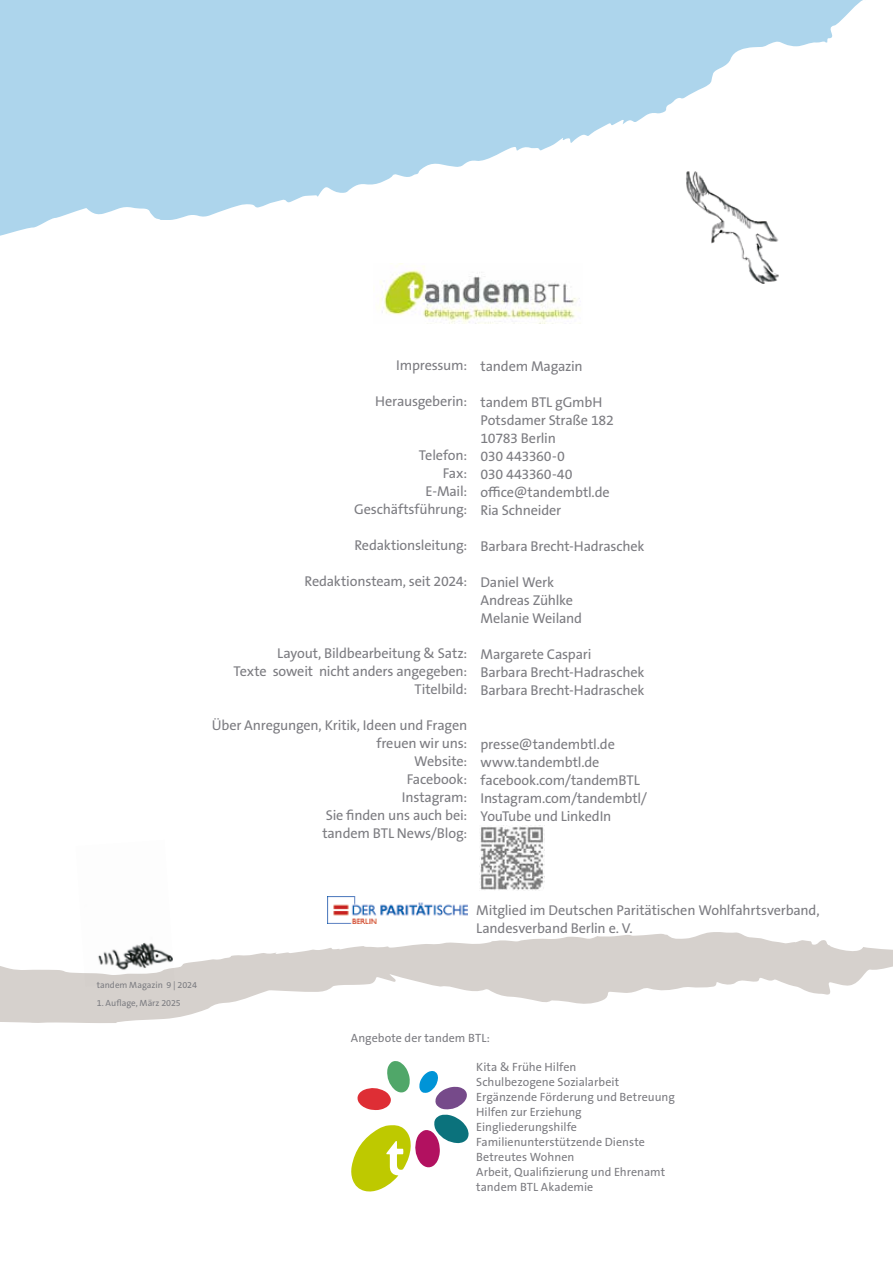
<style>
.page{position:relative;width:893px;height:1263px;background:#fff}
.page>*{position:absolute;margin:0;border:0;box-sizing:border-box;transform-origin:0 0}
.t1{font:14.25px/18px "The Sans B W5 Plain";letter-spacing:-.015em;color:#7c7c81}
.t2{font:12px/15px "The Sans B W5 Plain";letter-spacing:.005em;color:#7c7c81}
.t3{font:9px "The Sans B W5 Plain";letter-spacing:-.005em;color:#7c7c81}
</style>
<div class="page">
<svg style="left:98px;top:913px;width:795px;height:44px"></svg>
<svg style="left:0;top:0;width:863px;height:236px;fill:#add5ec"></svg>
<svg style="left:0;top:957px;width:893px;height:66px;fill:#d6d1cd"></svg>
<img style="left:379px;top:264px;width:201px;height:60px">
<svg style="left:351px;top:1061px;width:118px;height:131px"></svg>
<img style="left:328px;top:896px;width:139px;height:28px">
<img style="left:682px;top:169px;width:100px;height:115px">
<img style="left:479px;top:825px;width:66px;height:66px">
<p class="t1" style="left:396px;top:356px;width:73px">Impressum:</p>
<p class="t1" style="left:375px;top:392px;width:94px">Herausgeberin:</p>
<p class="t1" style="left:354px;top:446px;width:115px;text-align:right">Telefon:<br>Fax:<br>E-Mail:<br>Geschäftsführung:</p>
<p class="t1" style="left:354px;top:536px;width:114px">Redaktionsleitung:</p>
<p class="t1" style="left:304px;top:572px;width:164px">Redaktionsteam, seit 2024:</p>
<p class="t1" style="left:233px;top:644px;width:235px;text-align:right">Layout, Bildbearbeitung &amp; Satz:<br>Texte soweit nicht anders angegeben:<br>Titelbild:</p>
<p class="t1" style="left:212px;top:716px;width:257px;text-align:right">Über Anregungen, Kritik, Ideen und Fragen freuen wir uns:<br>Website:<br>Facebook:<br>Instagram:<br>Sie finden uns auch bei:<br>tandem BTL News/Blog:</p>
<p class="t1" style="left:480px;top:357px;width:104px">tandem Magazin</p>
<p class="t1" style="left:480px;top:393px;width:135px">tandem BTL gGmbH<br>Potsdamer Straße 182<br>10783 Berlin<br>030 443360-0<br>030 443360-40 office@tandembtl.de<br>Ria Schneider</p>
<p class="t1" style="left:480px;top:537px;width:166px">Barbara Brecht-Hadraschek</p>
<p class="t1" style="left:480px;top:573px;width:103px">Daniel Werk<br>Andreas Zühlke<br>Melanie Weiland</p>
<p class="t1" style="left:480px;top:645px;width:166px">Margarete Caspari<br>Barbara Brecht-Hadraschek<br>Barbara Brecht-Hadraschek</p>
<p class="t1" style="left:480px;top:735px;width:168px">presse@tandembtl.de www.tandembtl.de facebook.com/tandemBTL<br>Instagram.com/tandembtl/<br>YouTube und LinkedIn</p>
<p class="t3" style="left:97px;top:979px;width:102px">tandem Magazin 9 | 2024</p>
<p class="t3" style="left:97px;top:997px;width:86px">1. Auflage, März 2025</p>
<p class="t1" style="left:476px;top:901px;width:345px">Mitglied im Deutschen Paritätischen Wohlfahrtsverband,<br>Landesverband Berlin e. V.</p>
<p class="t2" style="left:351px;top:1031px;width:141px">Angebote der tandem BTL:</p>
<p class="t2" style="left:476px;top:1059px;width:200px">Kita &amp; Frühe Hilfen<br>Schulbezogene Sozialarbeit<br>Ergänzende Förderung und Betreuung<br>Hilfen zur Erziehung<br>Eingliederungshilfe<br>Familienunterstützende Dienste<br>Betreutes Wohnen<br>Arbeit, Qualifizierung und Ehrenamt tandem BTL Akademie</p>
</div>
